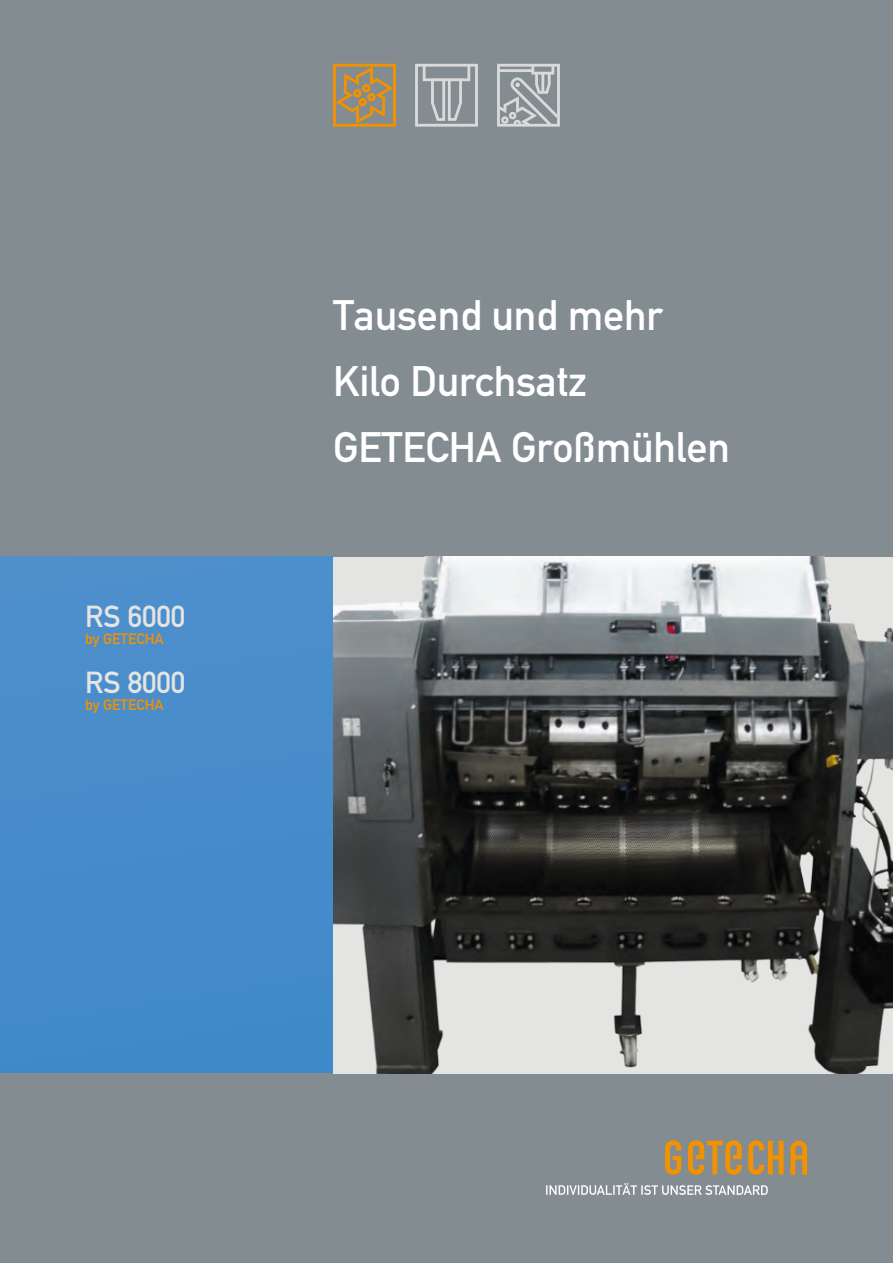
<style>
.page{position:relative;width:893px;height:1263px;background:#838c91}
.page>*{position:absolute;margin:0;border:0;box-sizing:border-box;transform-origin:0 0}
.t1{font:42px/66px "DIN Mittelschrift Alternate";letter-spacing:-.005em;color:#fff}
.t2{font:30px "DIN Mittelschrift Alternate";color:#e4e4e3}
.t3{font:15px "DIN Mittelschrift Alternate";color:#f39200}
</style>
<div class="page">
<div style="left:0;top:557px;width:333px;height:515px;background:#468ccb"></div>
<img style="left:333px;top:557px;width:560px;height:516px">
<svg style="left:333px;top:64px;width:63px;height:63px"></svg>
<svg style="left:415px;top:64px;width:63px;height:63px"></svg>
<svg style="left:497px;top:64px;width:63px;height:63px"></svg>
<svg style="left:546px;top:1183px;width:222px;height:12px"></svg>
<svg style="left:665px;top:1140px;width:16px;height:35px"></svg>
<svg style="left:748px;top:1140px;width:35px;height:35px"></svg>
<svg style="left:688px;top:1140px;width:54px;height:35px"></svg>
<svg style="left:790px;top:1140px;width:17px;height:35px"></svg>
<p class="t2" style="left:85px;top:599px;width:102px">RS 6000</p>
<p class="t3" style="left:85px;top:629px;width:80px">by GETECHA</p>
<p class="t2" style="left:85px;top:665px;width:102px">RS 8000</p>
<p class="t3" style="left:85px;top:695px;width:80px">by GETECHA</p>
<p class="t1" style="left:333px;top:282px;width:398px">Tausend und mehr<br>Kilo Durchsatz<br>GETECHA Großmühlen</p>
</div>
